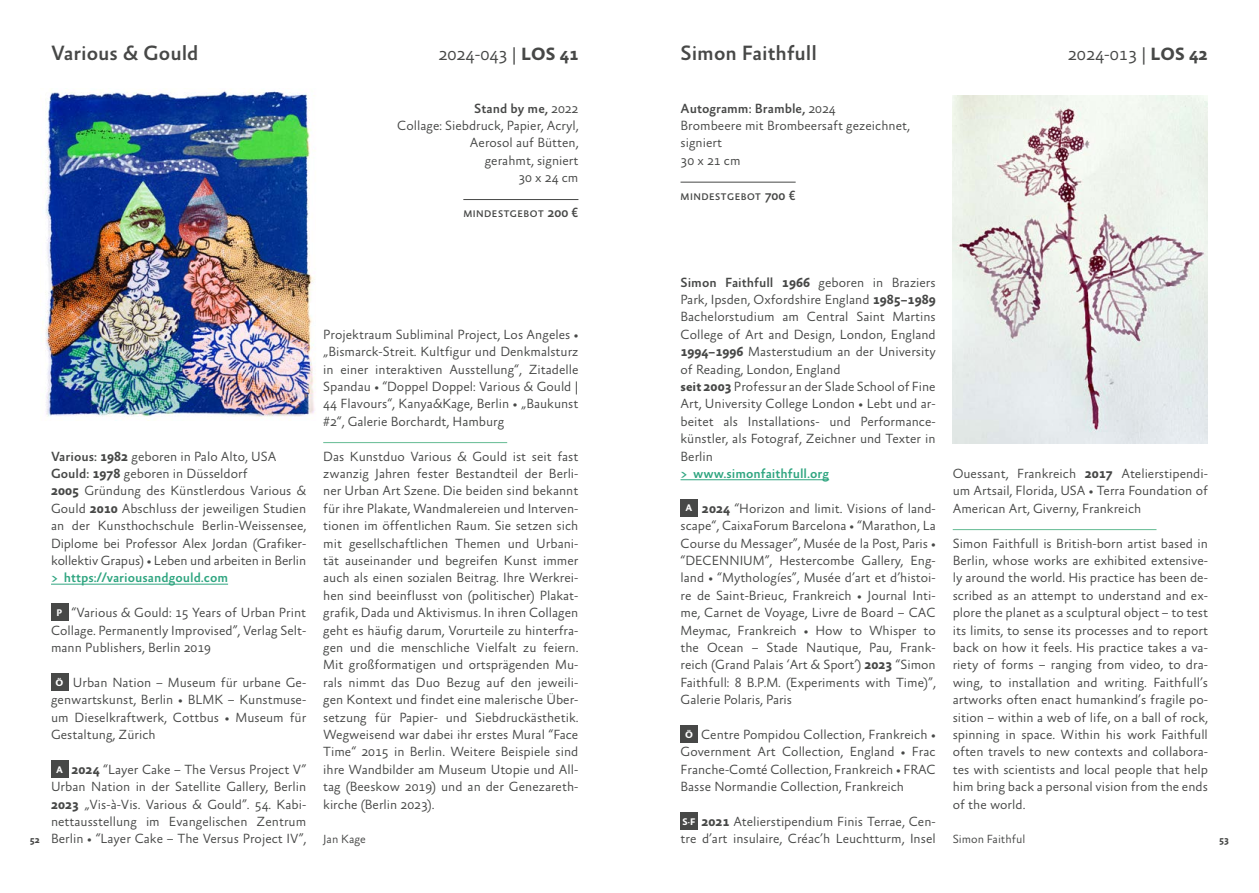
<style>
.page{position:relative;width:1259px;height:893px;background:#fff}
.page>*{position:absolute;margin:0;border:0;box-sizing:border-box;transform-origin:0 0}
.t1{font:500 21px "Absara Sans";color:#474847}
.t2{font:300 18px "Absara Sans";color:#474847}
.t3{font:300 13.5px/17.4px "Absara Sans";color:#474847;text-align:justify}
.t4{font:500 13.5px "Absara Sans";color:#2fa580}
.t5{font:300 12px "Absara Sans";color:#474847}
.t6{font:500 9.75px "Absara Sans";letter-spacing:.05em;color:#474847}
.t7{font:700 9.75px "Absara Sans";color:#474847}
.s1{font-weight:700}
.s2{font-weight:500}
.s3{font-size:13.5px}
.s4{font-weight:700;font-size:9.75px;color:#fff}
</style>
<div class="page">
<hr style="left:51px;top:584px;width:177px;height:1px;background:#2fa580">
<div style="left:51px;top:604px;width:17px;height:17px;background:#474847"></div>
<div style="left:51px;top:673px;width:17px;height:17px;background:#474847"></div>
<div style="left:51px;top:760px;width:17px;height:17px;background:#474847"></div>
<hr style="left:323px;top:442px;width:184px;height:1px;background:#74c29e">
<hr style="left:463px;top:199px;width:115px;height:1px;background:#474847">
<img style="left:42px;top:89px;width:274px;height:332px">
<img style="left:952px;top:95px;width:256px;height:348px">
<hr style="left:680px;top:479px;width:149px;height:1px;background:#2fa580">
<div style="left:680px;top:499px;width:17px;height:17px;background:#474847"></div>
<div style="left:680px;top:726px;width:17px;height:17px;background:#474847"></div>
<div style="left:680px;top:813px;width:17px;height:17px;background:#474847"></div>
<hr style="left:952px;top:529px;width:204px;height:1px;background:#74c29e">
<hr style="left:680px;top:182px;width:115px;height:1px;background:#474847">
<h1 class="t1" style="left:51px;top:42px;width:149px">Various &amp; Gould</h1>
<h2 class="t2" style="left:438px;top:45px;width:142px">2024-043 | <span class="s1">LOS 41</span></h2>
<p class="t3" style="left:397px;top:100px;width:183px;text-align:right"><span class="s2">Stand by me,</span> 2022<br>Collage: Siebdruck, Papier, Acryl,<br>Aerosol auf Bütten,<br>gerahmt, signiert<br>30 x 24 cm</p>
<p class="t6" style="left:463px;top:209px;width:117px">MINDESTGEBOT <span class="s3">200 €</span></p>
<h1 class="t1" style="left:680px;top:42px;width:138px">Simon Faithfull</h1>
<h2 class="t2" style="left:1068px;top:45px;width:142px">2024-013 | <span class="s1">LOS 42</span></h2>
<p class="t3" style="left:680px;top:100px;width:231px;text-align:left"><span class="s2">Autogramm: Bramble,</span> 2024<br>Brombeere mit Brombeersaft gezeichnet, signiert<br>30 x 21 cm</p>
<p class="t6" style="left:680px;top:191px;width:117px">MINDESTGEBOT <span class="s3">700 €</span></p>
<p class="t3" style="left:680px;top:274px;width:257px;text-align:left"><span class="s2">Simon Faithfull</span> <span class="s1">1966</span> geboren in Braziers Park, Ipsden, Oxfordshire England <span class="s1">1985–1989<br></span>Bachelorstudium am Central Saint Martins College of Art and Design, London, England <span class="s1">1994–1996</span> Masterstudium an der University of Reading, London, England<br><span class="s1">seit 2003</span> Professur an der Slade School of Fine Art, University College London • Lebt und ar&shy;beitet als Installations- und Performance&shy;künstler, als Fotograf, Zeichner und Texter in Berlin</p>
<p class="t4" style="left:680px;top:466px;width:150px">&gt; www.simonfaithfull.org</p>
<p class="t3" style="left:680px;top:500px;width:257px;text-indent:5px"><span class="s4">A</span> <span class="s1">2024</span> “Horizon and limit. Visions of land&shy;scape“, CaixaForum Barcelona • “Marathon, La Course du Messager”, Musée de la Post, Paris • “DECENNIUM”, Hestercombe Gallery, Eng&shy;land • “Mythologíes”, Musée d’art et d’histoi&shy;re de Saint-Brieuc, Frankreich • Journal Inti&shy;me, Carnet de Voyage, Livre de Board – CAC Meymac, Frankreich • How to Whisper to the Ocean – Stade Nautique, Pau, Frank&shy;reich (Grand Palais ‘Art &amp; Sport’) <span class="s1">2023</span> “Simon Faithfull: 8 B.P.M. (Experiments with Time)”, Galerie Polaris, Paris</p>
<p class="t3" style="left:680px;top:726px;width:257px;text-indent:5px"><span class="s4">Ö</span> Centre Pompidou Collection, Frankreich • Government Art Collection, England • Frac Franche-Comté Collection, Frankreich • FRAC Basse Normandie Collection, Frankreich</p>
<p class="t3" style="left:680px;top:813px;width:257px"><span class="s4">S·F</span> <span class="s1">2021</span> Atelierstipendium Finis Terrae, Cen&shy;tre d’art insulaire, Créac’h Leuchtturm, Insel</p>
<p class="t3" style="left:323px;top:326px;width:257px">Projektraum Subliminal Project, Los Angeles • „Bismarck-Streit. Kultfigur und Denkmalsturz in einer interaktiven Ausstellung“, Zitadelle Spandau • “Doppel Doppel: Various &amp; Gould | 44 Flavours“, Kanya&amp;Kage, Berlin • „Baukunst #2“, Galerie Borchardt, Hamburg</p>
<p class="t3" style="left:323px;top:448px;width:257px">Das Kunstduo Various &amp; Gould ist seit fast zwanzig Jahren fester Bestandteil der Berli&shy;ner Urban Art Szene. Die beiden sind bekannt für ihre Plakate, Wandmalereien und Interven&shy;tionen im öffentlichen Raum. Sie setzen sich mit gesellschaftlichen Themen und Urbani&shy;tät auseinander und begreifen Kunst immer auch als einen sozialen Beitrag. Ihre Werkrei&shy;hen sind beeinflusst von (politischer) Plakat&shy;grafik, Dada und Aktivismus. In ihren Collagen geht es häufig darum, Vorurteile zu hinterfra&shy;gen und die menschliche Vielfalt zu feiern.<br>Mit großformatigen und ortsprägenden Mu&shy;rals nimmt das Duo Bezug auf den jeweili&shy;gen Kontext und findet eine malerische Über&shy;setzung für Papier- und Siebdruckästhetik.<br>Wegweisend war dabei ihr erstes Mural “Face Time“ 2015 in Berlin. Weitere Beispiele sind ihre Wandbilder am Museum Utopie und All&shy;tag (Beeskow 2019) und an der Genezareth&shy;kirche (Berlin 2023).</p>
<p class="t5" style="left:323px;top:833px;width:44px">Jan Kage</p>
<p class="t3" style="left:51px;top:448px;width:257px;text-align:left"><span class="s2">Various:</span> <span class="s1">1982</span> geboren in Palo Alto, USA <span class="s2">Gould:</span> <span class="s1">1978</span> geboren in Düsseldorf<br><span class="s1">2005</span> Gründung des Künstlerdous Various &amp; Gould <span class="s1">2010</span> Abschluss der jeweiligen Studien an der Kunsthochschule Berlin-Weissensee, Diplome bei Professor Alex Jordan (Grafiker&shy;kollektiv Grapus) • Leben und arbeiten in Berlin</p>
<p class="t4" style="left:51px;top:571px;width:179px">&gt; https://variousandgould.com</p>
<p class="t3" style="left:51px;top:605px;width:257px;text-indent:6px"><span class="s4">P</span> “Various &amp; Gould: 15 Years of Urban Print Collage. Permanently Improvised”, Verlag Selt&shy;mann Publishers, Berlin 2019</p>
<p class="t3" style="left:51px;top:674px;width:257px;text-indent:5px"><span class="s4">Ö</span> Urban Nation – Museum für urbane Ge&shy;genwartskunst, Berlin • BLMK – Kunstmuse&shy;um Dieselkraftwerk, Cottbus • Museum für Gestaltung, Zürich</p>
<p class="t3" style="left:51px;top:761px;width:257px;text-align:center"><span class="s4">A</span> <span class="s1">2024</span> “Layer Cake – The Versus Project V” Urban Nation in der Satellite Gallery, Berlin <span class="s1">2023</span> „Vis-à-Vis. Various &amp; Gould”. 54. Kabi&shy;nettausstellung im Evangelischen Zentrum Berlin • “Layer Cake – The Versus Project IV”,</p>
<p class="t3" style="left:952px;top:465px;width:257px">Ouessant, Frankreich <span class="s1">2017</span> Atelierstipendi&shy;um Artsail, Florida, USA • Terra Foundation of American Art, Giverny, Frankreich</p>
<p class="t3" style="left:952px;top:535px;width:257px">Simon Faithfull is British-born artist based in Berlin, whose works are exhibited extensive&shy;ly around the world. His practice has been de&shy;scribed as an attempt to understand and ex&shy;plore the planet as a sculptural object – to test its limits, to sense its processes and to report back on how it feels. His practice takes a va&shy;riety of forms – ranging from video, to dra&shy;wing, to installation and writing. Faithfull’s artworks often enact humankind’s fragile po&shy;sition – within a web of life, on a ball of rock, spinning in space. Within his work Faithfull often travels to new contexts and collabora&shy;tes with scientists and local people that help him bring back a personal vision from the ends of the world.</p>
<p class="t5" style="left:952px;top:833px;width:74px">Simon Faithful</p>
<p class="t7" style="left:30px;top:835px;width:12px">52</p>
<p class="t7" style="left:1219px;top:835px;width:12px">53</p>
</div>
